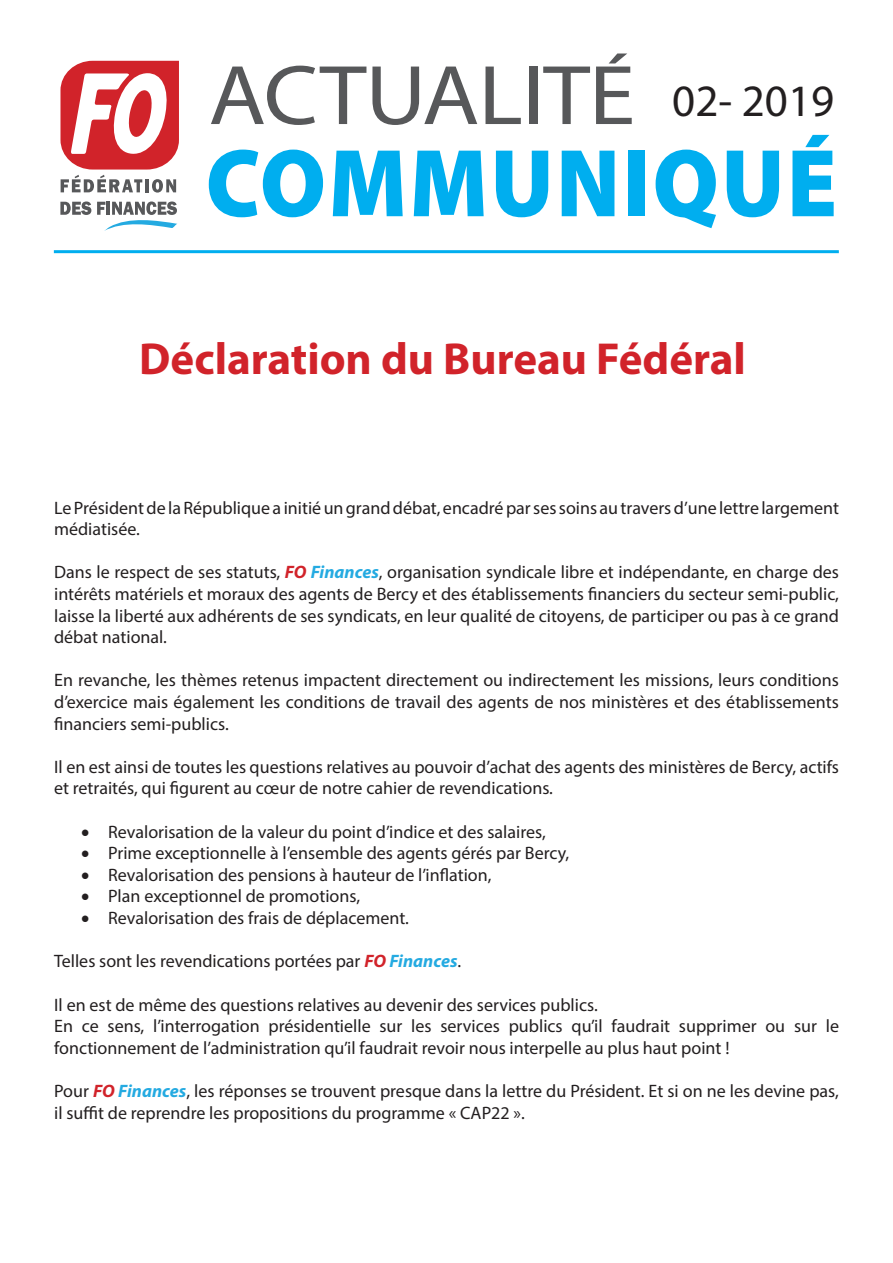
<style>
.page{position:relative;width:893px;height:1263px;background:#fff}
.page>*{position:absolute;margin:0;border:0;box-sizing:border-box;transform-origin:0 0}
.Sans_interligne{font:700 45px "Myriad Pro";color:#d1232a}
.t1{font:45px "Myriad Pro";color:#231f20}
.Sans_interligne-2{font:18px/21.6px "Myriad Pro";color:#231f20}
.s1{font-weight:700;font-style:italic;color:#d1232a}
.s2{font-weight:700;font-style:italic;color:#24aae1}
</style>
<div class="page">
<svg style="left:211px;top:66px;width:155px;height:59px"></svg>
<svg style="left:372px;top:67px;width:105px;height:58px"></svg>
<svg style="left:485px;top:67px;width:36px;height:57px"></svg>
<div style="left:529px;top:67px;width:8px;height:57px;background:#57585a"></div>
<svg style="left:543px;top:67px;width:47px;height:57px"></svg>
<svg style="left:596px;top:54px;width:36px;height:70px"></svg>
<svg style="left:209px;top:150px;width:114px;height:67px"></svg>
<svg style="left:333px;top:151px;width:70px;height:65px"></svg>
<svg style="left:414px;top:151px;width:70px;height:65px"></svg>
<svg style="left:496px;top:151px;width:52px;height:66px"></svg>
<svg style="left:562px;top:151px;width:52px;height:65px"></svg>
<div style="left:628px;top:151px;width:17px;height:65px;background:#00aeef"></div>
<svg style="left:656px;top:150px;width:60px;height:78px"></svg>
<svg style="left:727px;top:151px;width:52px;height:66px"></svg>
<svg style="left:792px;top:135px;width:42px;height:81px"></svg>
<hr style="left:54px;top:250px;width:785px;height:3px;background:#00aeef">
<svg style="left:60px;top:61px;width:119px;height:132px"></svg>
<svg style="left:60px;top:201px;width:31px;height:14px"></svg>
<svg style="left:97px;top:201px;width:80px;height:30px"></svg>
<p class="t1" style="left:672px;top:73px;width:163px">02- 2019</p>
<p class="Sans_interligne" style="left:139px;top:329px;width:608px">Déclaration du Bureau Fédéral</p>
<p class="Sans_interligne-2" style="left:54px;top:496px;width:786px">Le Président de la République a initié un grand débat, encadré par ses soins au travers d’une lettre largement médiatisée.</p>
<p class="Sans_interligne-2" style="left:54px;top:561px;width:786px;text-align:justify">Dans le respect de ses statuts, <span class="s1">FO</span> <span class="s2">Finances</span>, organisation syndicale libre et indépendante, en charge des intérêts matériels et moraux des agents de Bercy et des établissements financiers du secteur semi-public, laisse la liberté aux adhérents de ses syndicats, en leur qualité de citoyens, de participer ou pas à ce grand débat national.</p>
<p class="Sans_interligne-2" style="left:54px;top:669px;width:786px;text-align:justify">En revanche, les thèmes retenus impactent directement ou indirectement les missions, leurs conditions d’exercice mais également les conditions de travail des agents de nos ministères et des établissements financiers semi-publics.</p>
<p class="Sans_interligne-2" style="left:54px;top:756px;width:786px">Il en est ainsi de toutes les questions relatives au pouvoir d’achat des agents des ministères de Bercy, actifs et retraités, qui figurent au cœur de notre cahier de revendications.</p>
<p class="Sans_interligne-2" style="left:81px;top:820px;width:466px">• Revalorisation de la valeur du point d’indice et des salaires,</p>
<p class="Sans_interligne-2" style="left:81px;top:842px;width:490px">• Prime exceptionnelle à l’ensemble des agents gérés par Bercy,</p>
<p class="Sans_interligne-2" style="left:81px;top:864px;width:412px">• Revalorisation des pensions à hauteur de l’inflation,</p>
<p class="Sans_interligne-2" style="left:81px;top:885px;width:280px">• Plan exceptionnel de promotions,</p>
<p class="Sans_interligne-2" style="left:81px;top:907px;width:329px">• Revalorisation des frais de déplacement.</p>
<p class="Sans_interligne-2" style="left:54px;top:950px;width:409px">Telles sont les revendications portées par <span class="s1">FO</span> <span class="s2">Finances</span>.</p>
<p class="Sans_interligne-2" style="left:54px;top:993px;width:545px">Il en est de même des questions relatives au devenir des services publics.</p>
<p class="Sans_interligne-2" style="left:54px;top:1015px;width:786px">En ce sens, l’interrogation présidentielle sur les services publics qu’il faudrait supprimer ou sur le fonctionnement de l’administration qu’il faudrait revoir nous interpelle au plus haut point !</p>
<p class="Sans_interligne-2" style="left:54px;top:1080px;width:786px">Pour <span class="s1">FO</span> <span class="s2">Finances</span>, les réponses se trouvent presque dans la lettre du Président. Et si on ne les devine pas, il suffit de reprendre les propositions du programme « CAP22 ».</p>
</div>
